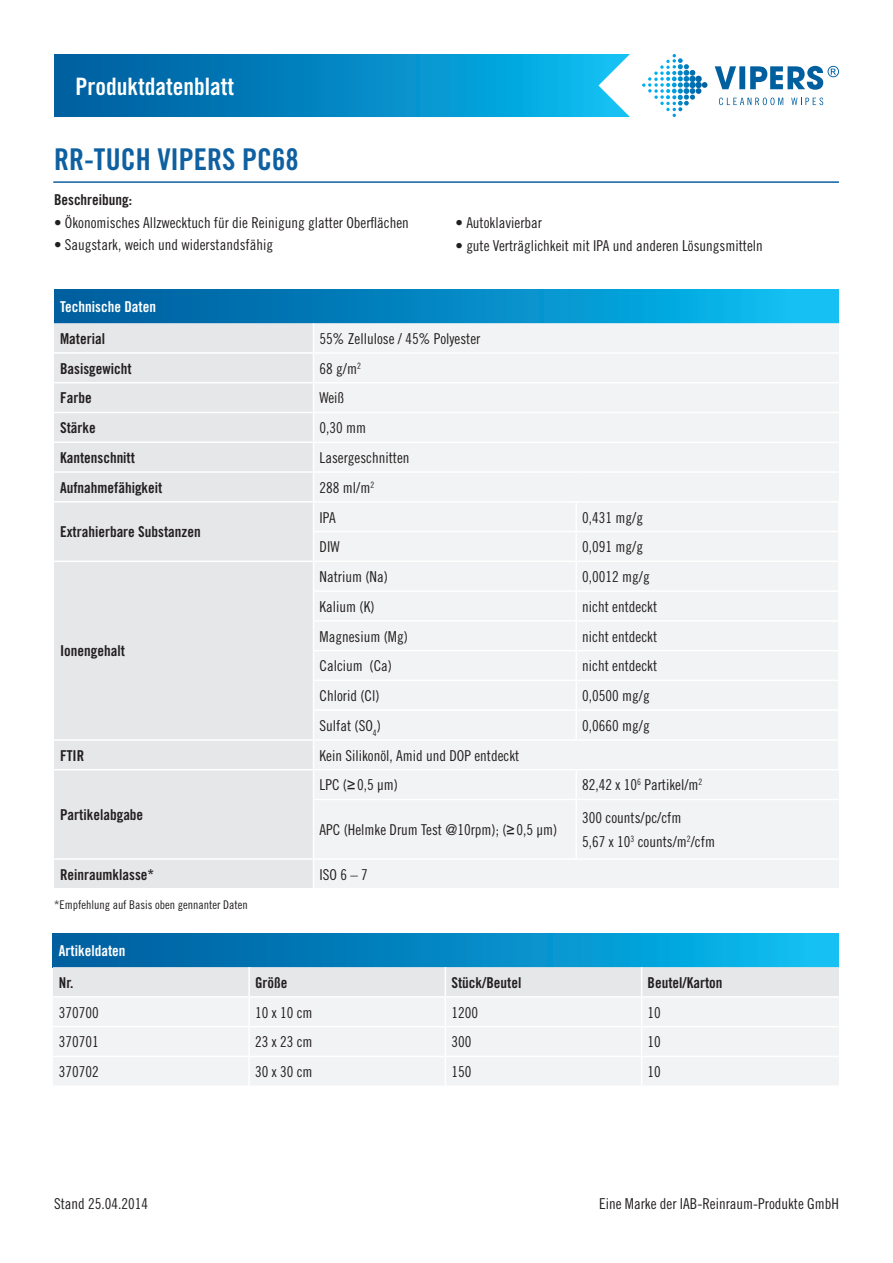
<style>
.page{position:relative;width:893px;height:1263px;background:#fff}
.page>*{position:absolute;margin:0;border:0;box-sizing:border-box;transform-origin:0 0}
.t1{font:30px "Trade Gothic Bold Cond Twenty";color:#0e60a1}
.t2{font:24px "Trade Gothic Bold Cond Twenty";color:#fff}
.t3{font:15px/24px "Trade Gothic Cond Eighteen";color:#231f20}
.t4{font:15px "Trade Gothic Bold Cond Twenty";color:#231f20}
.t5{font:15px "Trade Gothic Bold Cond Twenty";color:#fff}
.t6{font:12px "Trade Gothic Cond Eighteen";color:#231f20}
.s1{font-family:"Arial"}
</style>
<div class="page">
<svg style="left:715px;top:66px;width:124px;height:24px"></svg>
<svg style="left:719px;top:98px;width:64px;height:7px"></svg>
<svg style="left:791px;top:98px;width:32px;height:7px"></svg>
<svg style="left:642px;top:54px;width:65px;height:63px"></svg>
<svg style="left:54px;top:54px;width:576px;height:63px;background:#098bc5"></svg>
<hr style="left:53px;top:181px;width:786px;height:2px;background:#0e60a1">
<div style="left:54px;top:289px;width:785px;height:34px;background:linear-gradient(to right,#005799,#0ec0f3)"></div>
<div style="left:54px;top:323px;width:259px;height:565px;background:#e6e7e9"></div>
<div style="left:314px;top:323px;width:525px;height:565px;background:#f2f3f4"></div>
<hr style="left:54px;top:352px;width:260px;height:2px;background:#fff">
<hr style="left:314px;top:352px;width:262px;height:2px;background:#fff">
<hr style="left:576px;top:352px;width:263px;height:2px;background:#fff">
<hr style="left:54px;top:382px;width:260px;height:1px;background:#fff">
<hr style="left:314px;top:382px;width:262px;height:1px;background:#fff">
<hr style="left:576px;top:382px;width:263px;height:1px;background:#fff">
<hr style="left:54px;top:412px;width:260px;height:1px;background:#fff">
<hr style="left:314px;top:412px;width:262px;height:1px;background:#fff">
<hr style="left:576px;top:412px;width:263px;height:1px;background:#fff">
<hr style="left:54px;top:441px;width:260px;height:2px;background:#fff">
<hr style="left:314px;top:441px;width:262px;height:2px;background:#fff">
<hr style="left:576px;top:441px;width:263px;height:2px;background:#fff">
<hr style="left:54px;top:471px;width:260px;height:2px;background:#fff">
<hr style="left:314px;top:471px;width:262px;height:2px;background:#fff">
<hr style="left:576px;top:471px;width:263px;height:2px;background:#fff">
<hr style="left:54px;top:501px;width:260px;height:1px;background:#fff">
<hr style="left:54px;top:561px;width:260px;height:1px;background:#fff">
<hr style="left:54px;top:739px;width:260px;height:2px;background:#fff">
<hr style="left:54px;top:769px;width:260px;height:1px;background:#fff">
<hr style="left:575px;top:770px;width:2px;height:29px;background:#fff">
<hr style="left:313px;top:799px;width:263px;height:1px;background:#fff">
<hr style="left:576px;top:799px;width:263px;height:1px;background:#fff">
<hr style="left:575px;top:800px;width:2px;height:58px;background:#fff">
<hr style="left:54px;top:858px;width:260px;height:2px;background:#fff">
<hr style="left:314px;top:858px;width:262px;height:2px;background:#fff">
<hr style="left:576px;top:858px;width:263px;height:2px;background:#fff">
<hr style="left:314px;top:501px;width:262px;height:1px;background:#fff">
<hr style="left:576px;top:501px;width:264px;height:1px;background:#fff">
<hr style="left:314px;top:769px;width:262px;height:1px;background:#fff">
<hr style="left:576px;top:769px;width:264px;height:1px;background:#fff">
<hr style="left:575px;top:502px;width:2px;height:29px;background:#fff">
<hr style="left:838px;top:502px;width:2px;height:29px;background:#fff">
<hr style="left:313px;top:531px;width:263px;height:1px;background:#fff">
<hr style="left:576px;top:531px;width:264px;height:1px;background:#fff">
<hr style="left:575px;top:532px;width:2px;height:29px;background:#fff">
<hr style="left:838px;top:532px;width:2px;height:29px;background:#fff">
<hr style="left:314px;top:561px;width:262px;height:1px;background:#fff">
<hr style="left:576px;top:561px;width:264px;height:1px;background:#fff">
<hr style="left:575px;top:562px;width:2px;height:28px;background:#fff">
<hr style="left:838px;top:562px;width:2px;height:28px;background:#fff">
<hr style="left:313px;top:590px;width:263px;height:2px;background:#fff">
<hr style="left:576px;top:590px;width:264px;height:2px;background:#fff">
<hr style="left:575px;top:592px;width:2px;height:28px;background:#fff">
<hr style="left:838px;top:592px;width:2px;height:28px;background:#fff">
<hr style="left:313px;top:620px;width:263px;height:2px;background:#fff">
<hr style="left:576px;top:620px;width:264px;height:2px;background:#fff">
<hr style="left:575px;top:622px;width:2px;height:28px;background:#fff">
<hr style="left:838px;top:622px;width:2px;height:28px;background:#fff">
<hr style="left:313px;top:650px;width:263px;height:1px;background:#fff">
<hr style="left:576px;top:650px;width:264px;height:1px;background:#fff">
<hr style="left:575px;top:651px;width:2px;height:29px;background:#fff">
<hr style="left:838px;top:651px;width:2px;height:29px;background:#fff">
<hr style="left:313px;top:680px;width:263px;height:1px;background:#fff">
<hr style="left:576px;top:680px;width:264px;height:1px;background:#fff">
<hr style="left:575px;top:681px;width:2px;height:28px;background:#fff">
<hr style="left:838px;top:681px;width:2px;height:28px;background:#fff">
<hr style="left:313px;top:709px;width:263px;height:2px;background:#fff">
<hr style="left:576px;top:709px;width:264px;height:2px;background:#fff">
<hr style="left:575px;top:711px;width:2px;height:28px;background:#fff">
<hr style="left:838px;top:711px;width:2px;height:28px;background:#fff">
<hr style="left:314px;top:739px;width:262px;height:2px;background:#fff">
<hr style="left:576px;top:739px;width:264px;height:2px;background:#fff">
<hr style="left:838px;top:741px;width:2px;height:28px;background:#fff">
<div style="left:53px;top:933px;width:786px;height:34px;background:linear-gradient(to right,#00599a,#0cbdf1)"></div>
<svg style="left:53px;top:967px;width:786px;height:118px"></svg>
<h2 class="t2" style="left:75px;top:72px;width:160px">Produktdatenblatt</h2>
<h1 class="t1" style="left:54px;top:141px;width:246px">RR-Tuch Vipers PC68</h1>
<p class="t4" style="left:54px;top:191px;width:80px">Beschreibung:</p>
<p class="t3" style="left:54px;top:210px;width:356px">• Ökonomisches Allzwecktuch für die Reinigung glatter Oberflächen</p>
<p class="t3" style="left:54px;top:233px;width:221px">• Saugstark, weich und widerstandsfähig</p>
<p class="t3" style="left:455px;top:211px;width:88px">• Autoklavierbar</p>
<p class="t3" style="left:455px;top:233px;width:309px">• gute Verträglichkeit mit IPA und anderen Lösungsmitteln</p>
<p class="t5" style="left:60px;top:297px;width:98px">Technische Daten</p>
<p class="t4" style="left:60px;top:329px;width:46px">Material</p>
<p class="t3" style="left:320px;top:326px;width:162px">55% Zellulose / 45% Polyester</p>
<p class="t4" style="left:60px;top:359px;width:73px">Basisgewicht</p>
<p class="t3" style="left:320px;top:356px;width:43px">68 g/m<sup>2</sup></p>
<p class="t4" style="left:60px;top:389px;width:33px">Farbe</p>
<p class="t3" style="left:320px;top:386px;width:26px">Weiß</p>
<p class="t4" style="left:60px;top:419px;width:37px">Stärke</p>
<p class="t3" style="left:320px;top:416px;width:48px">0,30 mm</p>
<p class="t4" style="left:60px;top:448px;width:76px">Kantenschnitt</p>
<p class="t3" style="left:320px;top:445px;width:91px">Lasergeschnitten</p>
<p class="t4" style="left:60px;top:478px;width:104px">Aufnahmefähigkeit</p>
<p class="t3" style="left:320px;top:475px;width:56px">288 ml/m<sup>2</sup></p>
<p class="t4" style="left:60px;top:523px;width:142px">Extrahierbare Substanzen</p>
<p class="t3" style="left:320px;top:505px;width:18px">IPA</p>
<p class="t3" style="left:582px;top:505px;width:62px">0,431 mg/g</p>
<p class="t3" style="left:320px;top:535px;width:21px">DIW</p>
<p class="t3" style="left:582px;top:535px;width:62px">0,091 mg/g</p>
<p class="t4" style="left:60px;top:642px;width:66px">Ionengehalt</p>
<p class="t3" style="left:320px;top:565px;width:70px">Natrium (Na)</p>
<p class="t3" style="left:582px;top:565px;width:69px">0,0012 mg/g</p>
<p class="t3" style="left:320px;top:594px;width:56px">Kalium (K)</p>
<p class="t3" style="left:582px;top:594px;width:76px">nicht entdeckt</p>
<p class="t3" style="left:320px;top:624px;width:90px">Magnesium (Mg)</p>
<p class="t3" style="left:582px;top:624px;width:76px">nicht entdeckt</p>
<p class="t3" style="left:320px;top:654px;width:74px">Calcium (Ca)</p>
<p class="t3" style="left:582px;top:654px;width:76px">nicht entdeckt</p>
<p class="t3" style="left:320px;top:684px;width:61px">Chlorid (Cl)</p>
<p class="t3" style="left:582px;top:684px;width:69px">0,0500 mg/g</p>
<p class="t3" style="left:320px;top:713px;width:63px">Sulfat (SO<sub>4</sub>)</p>
<p class="t3" style="left:582px;top:713px;width:69px">0,0660 mg/g</p>
<p class="t4" style="left:60px;top:746px;width:26px">FTIR</p>
<p class="t3" style="left:320px;top:743px;width:201px">Kein Silikonöl, Amid und DOP entdeckt</p>
<p class="t4" style="left:60px;top:806px;width:85px">Partikelabgabe</p>
<p class="t3" style="left:320px;top:773px;width:80px">LPC (<span class="s1">≥</span> 0,5 µm)</p>
<p class="t3" style="left:582px;top:773px;width:122px">82,42 x 10<sup>6</sup> Partikel/m<sup>2</sup></p>
<p class="t3" style="left:320px;top:818px;width:239px">APC (Helmke Drum Test @10rpm); (<span class="s1">≥</span> 0,5 µm)</p>
<p class="t3" style="left:582px;top:806px;width:134px">300 counts/pc/cfm<br>5,67 x 10<sup>3</sup> counts/m<sup>2</sup>/cfm</p>
<p class="t4" style="left:60px;top:865px;width:96px">Reinraumklasse*</p>
<p class="t3" style="left:320px;top:862px;width:50px">ISO 6 – 7</p>
<p class="t6" style="left:54px;top:897px;width:195px">*Empfehlung auf Basis oben gennanter Daten</p>
<p class="t5" style="left:59px;top:941px;width:68px">Artikeldaten</p>
<p class="t4" style="left:59px;top:973px;width:16px">Nr.</p>
<p class="t4" style="left:255px;top:973px;width:34px">Größe</p>
<p class="t4" style="left:451px;top:973px;width:71px">Stück/Beutel</p>
<p class="t4" style="left:648px;top:973px;width:76px">Beutel/Karton</p>
<p class="t3" style="left:59px;top:1000px;width:41px">370700</p>
<p class="t3" style="left:255px;top:1000px;width:59px">10 x 10 cm</p>
<p class="t3" style="left:451px;top:1000px;width:28px">1200</p>
<p class="t3" style="left:648px;top:1000px;width:15px">10</p>
<p class="t3" style="left:59px;top:1030px;width:41px">370701</p>
<p class="t3" style="left:255px;top:1030px;width:59px">23 x 23 cm</p>
<p class="t3" style="left:451px;top:1030px;width:21px">300</p>
<p class="t3" style="left:648px;top:1030px;width:15px">10</p>
<p class="t3" style="left:59px;top:1060px;width:41px">370702</p>
<p class="t3" style="left:255px;top:1060px;width:59px">30 x 30 cm</p>
<p class="t3" style="left:451px;top:1060px;width:21px">150</p>
<p class="t3" style="left:648px;top:1060px;width:15px">10</p>
<p class="t3" style="left:54px;top:1191px;width:96px">Stand 25.04.2014</p>
<p class="t3" style="left:599px;top:1191px;width:241px">Eine Marke der IAB-Reinraum-Produkte GmbH</p>
</div>
